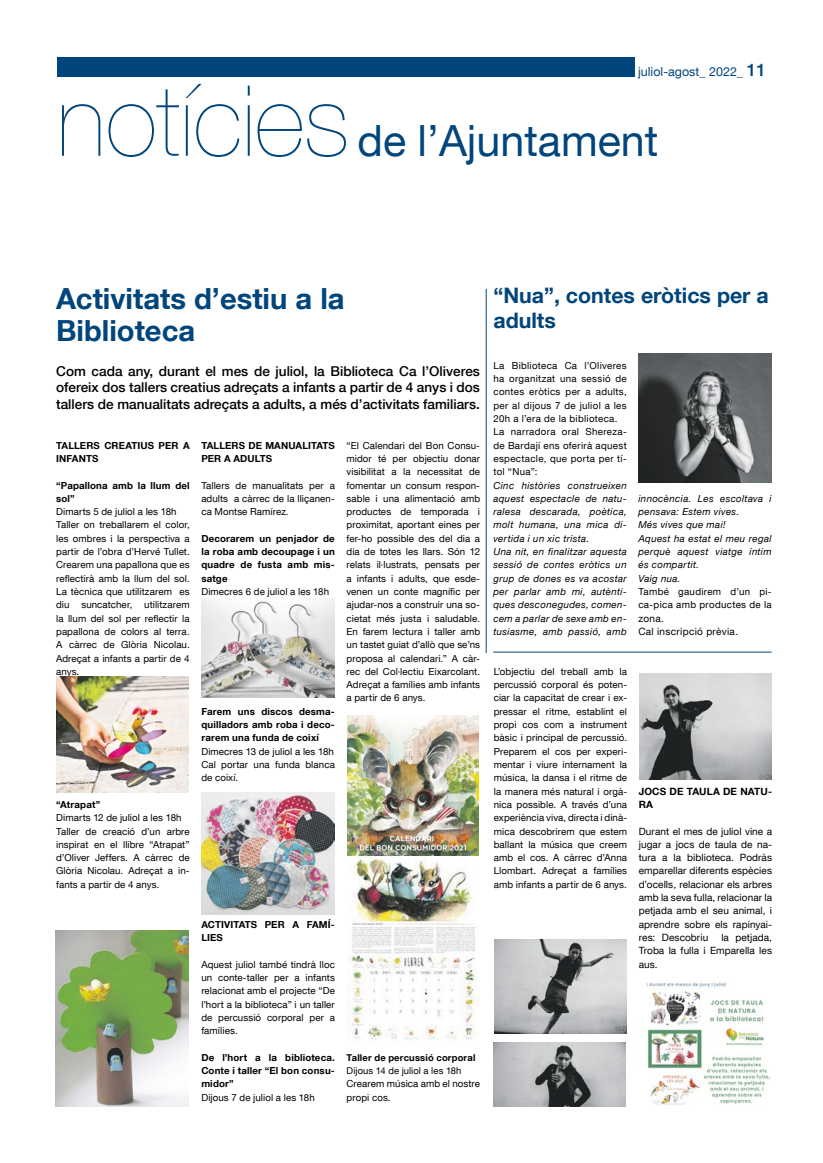
<style>
.page{position:relative;width:823px;height:1163px;background:#fff}
.page>*{position:absolute;margin:0;border:0;box-sizing:border-box;transform-origin:0 0}
.t1{font:200 98.2px "Helvetica Neue LT Com";color:#00457c}
.t2{font:43px "Helvetica Neue LT Com";color:#00457c}
.t3{font:700 29.1px/32px "Helvetica Neue LT Com";color:#00457c}
.t4{font:700 21.3px/24.2px "Helvetica Neue LT Com";color:#00457c}
.t5{font:500 13.6px/16.3px "Helvetica Neue LT Com";color:#000;text-align:justify}
.t6{font:12.5px "Helvetica Neue LT Com";color:#00457c}
.t7{font:10px/13.3px "Helvetica Neue LT Com";letter-spacing:.01em;color:#000;text-align:justify}
.t8{font:10px/13.3px "Helvetica Neue LT Com";letter-spacing:.03em;color:#000}
.t9{font:700 10px/13.3px "Helvetica Neue LT Com";letter-spacing:.01em;color:#000}
.t10{font:9.7px/13.3px "Helvetica Neue LT Com";letter-spacing:.01em;color:#000;text-align:justify}
.t11{font:italic 9.7px/13.3px "Helvetica Neue LT Com";letter-spacing:.035em;color:#000}
.t12{font:700 9.7px/13.3px "Helvetica Neue LT Com";letter-spacing:.015em;color:#000}
.t13{font:9.7px/13.3px "Helvetica Neue LT Com";letter-spacing:.035em;color:#000}
.t14{font:700 9.4px "Helvetica Neue LT Com";letter-spacing:.02em;color:#000}
.t15{font:9.4px "Helvetica Neue LT Com";letter-spacing:.01em;color:#000}
.s1{font-family:"Helvetica Neue";font-weight:500;font-size:17.3px}
</style>
<div class="page">
<div style="left:57px;top:57px;width:577px;height:19px;background:#00457c"></div>
<hr style="left:485px;top:289px;width:1px;height:364px;background:#00457c">
<img style="left:56px;top:930px;width:132px;height:176px">
<img style="left:202px;top:598px;width:132px;height:99px">
<img style="left:202px;top:792px;width:132px;height:122px">
<img style="left:347px;top:715px;width:132px;height:325px">
<img style="left:56px;top:676px;width:132px;height:116px">
<img style="left:646px;top:982px;width:124px;height:123px">
<img style="left:638px;top:353px;width:132px;height:129px">
<hr style="left:493px;top:651px;width:278px;height:1px;background:#00457c">
<img style="left:494px;top:939px;width:132px;height:93px">
<img style="left:493px;top:1042px;width:132px;height:64px">
<img style="left:639px;top:673px;width:132px;height:106px">
<h1 class="t1" style="left:57px;top:64px;width:294px">notícies</h1>
<p class="t6" style="left:637px;top:64px;width:129px">juliol-agost_ 2022_ <span class="s1">11</span></p>
<h2 class="t2" style="left:357px;top:114px;width:302px">de l’Ajuntament</h2>
<h3 class="t3" style="left:56px;top:282px;width:290px">Activitats d’estiu a la<br>Biblioteca</h3>
<h3 class="t5" style="left:56px;top:363px;width:425px">Com cada any, durant el mes de juliol, la Biblioteca Ca l’Oliveres ofereix dos tallers creatius adreçats a infants a partir de 4 anys i dos tallers de manualitats adreçats a adults, a més d’activitats familiars.</h3>
<p class="t12" style="left:56px;top:438px;width:135px">TALLERS CREATIUS PER A<br>INFANTS</p>
<p class="t12" style="left:56px;top:478px;width:135px">“Papallona amb la llum del sol”</p>
<p class="t10" style="left:56px;top:504px;width:135px;text-align:left">Dimarts 5 de juliol a les 18h<br>Taller on treballarem el color, les ombres i la perspectiva a partir de l’obra d’Hervé Tullet.<br>Crearem una papallona que es reflectirà amb la llum del sol.<br>La tècnica que utilitzarem es diu suncatcher, utilitzarem la llum del sol per reflectir la papallona de colors al terra.<br>A càrrec de Glòria Nicolau.<br>Adreçat a infants a partir de 4 anys.</p>
<p class="t10" style="left:346px;top:438px;width:135px">“El Calendari del Bon Consu&shy;midor té per objectiu donar visibilitat a la necessitat de fomentar un consum respon&shy;sable i una alimentació amb productes de temporada i proximitat, aportant eines per fer-ho possible des del dia a dia de totes les llars. Són 12 relats il·lustrats, pensats per a infants i adults, que esde&shy;venen un conte magnífic per ajudar-nos a construir una so&shy;cietat més justa i saludable.<br>En farem lectura i taller amb un tastet guiat d’allò que se’ns proposa al calendari.” A càr&shy;rec del Col·lectiu Eixarcolant.<br>Adreçat a famílies amb infants a partir de 6 anys.</p>
<p class="t12" style="left:201px;top:438px;width:135px">TALLERS DE MANUALITATS<br>PER A ADULTS</p>
<p class="t10" style="left:201px;top:478px;width:135px">Tallers de manualitats per a adults a càrrec de la lliçanen&shy;ca Montse Ramírez.</p>
<p class="t12" style="left:201px;top:531px;width:135px;text-align:justify">Decorarem un penjador de la roba amb decoupage i un quadre de fusta amb mis&shy;satge</p>
<p class="t10" style="left:201px;top:584px;width:129px">Dimecres 6 de juliol a les 18h</p>
<p class="t12" style="left:56px;top:797px;width:46px">“Atrapat”</p>
<p class="t10" style="left:56px;top:810px;width:135px;text-align:left">Dimarts 12 de juliol a les 18h<br>Taller de creació d’un arbre inspirat en el llibre “Atrapat” d’Oliver Jeffers. A càrrec de<br>Glòria Nicolau. Adreçat a in&shy;fants a partir de 4 anys.</p>
<p class="t12" style="left:201px;top:704px;width:135px;text-align:justify">Farem uns discos desma&shy;quilladors amb roba i deco&shy;rarem una funda de coixí</p>
<p class="t10" style="left:201px;top:744px;width:135px">Dimecres 13 de juliol a les 18h Cal portar una funda blanca de coixí.</p>
<p class="t12" style="left:201px;top:917px;width:135px">ACTIVITATS PER A FAMÍ-<br>LIES</p>
<p class="t10" style="left:201px;top:957px;width:135px">Aquest juliol també tindrà lloc un conte-taller per a infants relacionat amb el projecte “De l’hort a la biblioteca” i un taller de percussió corporal per a famílies.</p>
<p class="t12" style="left:201px;top:1050px;width:135px;text-align:justify">De l’hort a la biblioteca.<br>Conte i taller “El bon consu&shy;midor”</p>
<p class="t10" style="left:201px;top:1090px;width:115px">Dijous 7 de juliol a les 18h</p>
<p class="t14" style="left:346px;top:1051px;width:130px">Taller de percussió corporal</p>
<p class="t15" style="left:346px;top:1064px;width:116px">Dijous 14 de juliol a les 18h</p>
<p class="t10" style="left:346px;top:1076px;width:135px">Crearem música amb el nostre propi cos.</p>
<h3 class="t4" style="left:493px;top:283px;width:277px">“Nua”, contes eròtics per a adults</h3>
<p class="t13" style="left:493px;top:358px;width:135px">La Biblioteca Ca l’Oliveres ha organitzat una sessió de contes eròtics per a adults, per al dijous 7 de juliol a les<br>20h a l’era de la biblioteca.<br>La narradora oral Shereza&shy;de Bardají ens oferirà aquest espectacle, que porta per tí&shy;tol “Nua”:</p>
<p class="t11" style="left:493px;top:478px;width:135px">Cinc històries construeixen aquest espectacle de natu&shy;ralesa descarada, poètica, molt humana, una mica di&shy;vertida i un xic trista.<br>Una nit, en finalitzar aquesta sessió de contes eròtics un grup de dones es va acostar per parlar amb mi, autènti&shy;ques desconegudes, comen&shy;cem a parlar de sexe amb en&shy;tusiasme, amb passió, amb</p>
<p class="t11" style="left:638px;top:491px;width:135px">innocència. Les escoltava i pensava: Estem vives.<br>Més vives que mai!<br>Aquest ha estat el meu regal perquè aquest viatge íntim és compartit.<br>Vaig nua.</p>
<p class="t13" style="left:638px;top:584px;width:135px">També gaudirem d’un pi&shy;ca-pica amb productes de la</p>
<p class="t8" style="left:638px;top:611px;width:101px">zona.<br>Cal inscripció prèvia.</p>
<p class="t10" style="left:493px;top:664px;width:135px">L’objectiu del treball amb la percussió corporal és poten&shy;ciar la capacitat de crear i ex&shy;pressar el ritme, establint el propi cos com a instrument bàsic i principal de percussió.<br>Preparem el cos per experi&shy;mentar i viure internament la música, la dansa i el ritme de la manera més natural i orgà&shy;nica possible. A través d’una experiència viva, directa i dinà&shy;mica descobrirem que estem ballant la música que creem amb el cos. A càrrec d’Anna Llombart. Adreçat a famílies amb infants a partir de 6 anys.</p>
<p class="t9" style="left:638px;top:784px;width:135px">JOCS DE TAULA DE NATU-<br>RA</p>
<p class="t7" style="left:638px;top:824px;width:135px">Durant el mes de juliol vine a jugar a jocs de taula de na&shy;tura a la biblioteca. Podràs emparellar diferents espècies d’ocells, relacionar els arbres amb la seva fulla, relacionar la petjada amb el seu animal, i aprendre sobre els rapinyai&shy;res: Descobriu</p>
<p class="t7" style="left:638px;top:930px;width:135px;text-indent:82px">la petjada, Troba la fulla i Emparella les aus.</p>
</div>
